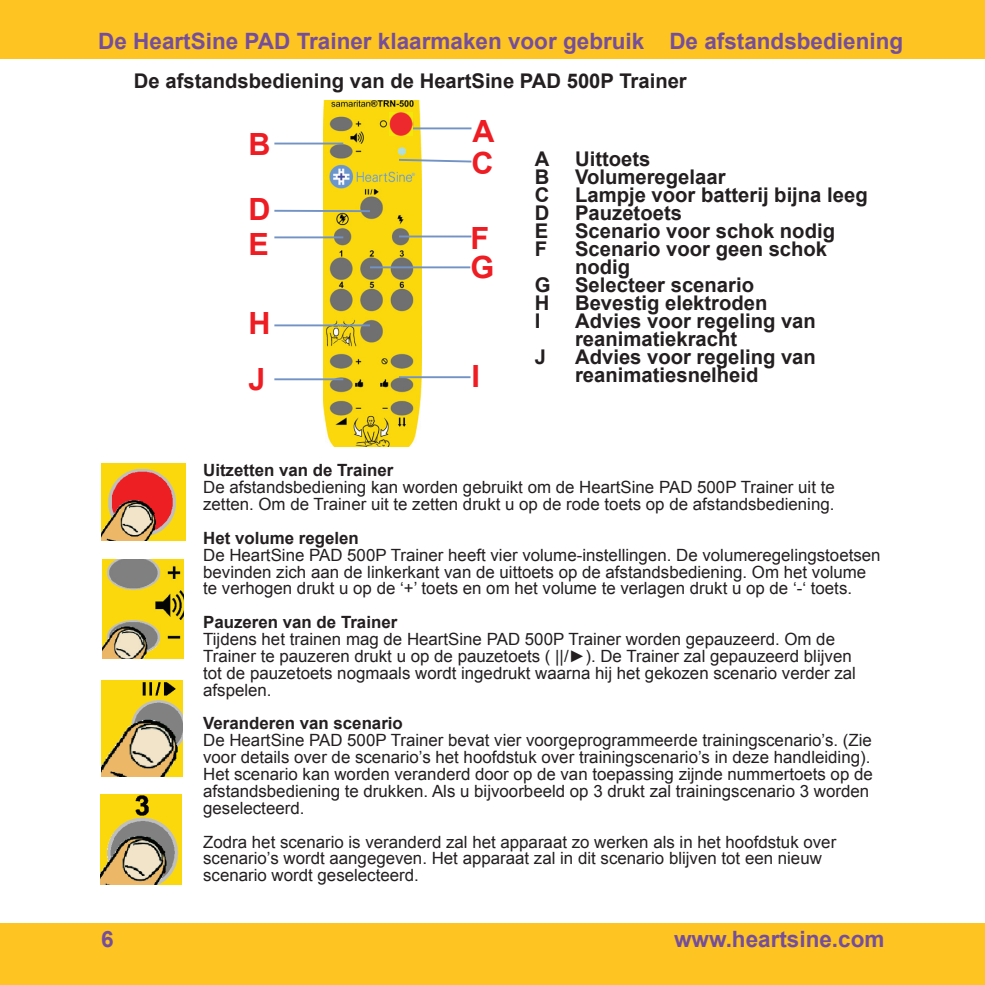
<style>
.page{position:relative;width:985px;height:985px;background:#fff}
.page>*{position:absolute;margin:0;border:0;box-sizing:border-box;transform-origin:0 0}
.t1{font:700 30.6px/65.5px "Arial";color:#ee1d23}
.t2{font:700 22.5px "Arial";color:#754e9b}
.t3{font:700 20.25px/18px "Arial";color:#231f20;text-align:justify}
.t4{font:16.88px/16.9px "Arial";color:#231f20}
.t5{font:700 16.88px "Arial";color:#231f20}
</style>
<div class="page">
<div style="left:0;top:923px;width:965px;height:62px;background:#fec422"></div>
<div style="left:965px;top:923px;width:20px;height:62px;background:#fec422"></div>
<div style="left:0;top:0;width:985px;height:59px;background:#fec422"></div>
<img style="left:323px;top:100px;width:98px;height:347px">
<img style="left:102px;top:464px;width:83px;height:76px">
<img style="left:102px;top:680px;width:81px;height:97px">
<img style="left:101px;top:795px;width:81px;height:90px">
<img style="left:102px;top:559px;width:81px;height:99px">
<hr style="left:403px;top:127px;width:68px;height:2px;background:#7393c5">
<hr style="left:370px;top:266px;width:100px;height:2px;background:#7393c5">
<hr style="left:399px;top:376px;width:72px;height:2px;background:#7393c5">
<hr style="left:274px;top:143px;width:69px;height:1px;background:#7393c5">
<hr style="left:274px;top:210px;width:96px;height:2px;background:#7393c5">
<hr style="left:274px;top:236px;width:69px;height:2px;background:#7393c5">
<svg style="left:397px;top:158px;width:75px;height:6px"></svg>
<hr style="left:399px;top:236px;width:72px;height:1px;background:#7393c5">
<hr style="left:274px;top:324px;width:96px;height:2px;background:#7393c5">
<hr style="left:274px;top:378px;width:69px;height:2px;background:#7393c5">
<img style="left:389px;top:112px;width:24px;height:23px">
<h2 class="t2" style="left:98px;top:27px;width:806px">De HeartSine PAD Trainer klaarmaken voor gebruik De afstandsbediening</h2>
<p class="t3" style="left:134px;top:73px;width:554px">De afstandsbediening van de HeartSine PAD 500P Trainer</p>
<h1 class="t1" style="left:472px;top:100px;width:24px">A</h1>
<h1 class="t1" style="left:249px;top:113px;width:24px">B<br>D</h1>
<h1 class="t1" style="left:249px;top:213px;width:22px">E</h1>
<h1 class="t1" style="left:470px;top:224px;width:25px;line-height:29.7px">F<br>G</h1>
<h1 class="t1" style="left:249px;top:297px;width:24px;line-height:55.8px">H<br>J</h1>
<h1 class="t1" style="left:471px;top:131px;width:24px">C</h1>
<h1 class="t1" style="left:471px;top:344px;width:10px">I</h1>
<p class="t3" style="left:535px;top:151px;width:16px">A B C D E F</p>
<p class="t3" style="left:535px;top:277px;width:17px">G H I</p>
<p class="t3" style="left:535px;top:349px;width:13px">J</p>
<p class="t3" style="left:575px;top:151px;width:294px;text-align:left">Uittoets<br>Volumeregelaar<br>Lampje voor batterij bijna leeg<br>Pauzetoets<br>Scenario voor schok nodig<br>Scenario voor geen schok nodig<br>Selecteer scenario<br>Bevestig elektroden<br>Advies voor regeling van reanimatiekracht<br>Advies voor regeling van reanimatiesnelheid</p>
<p class="t5" style="left:203px;top:459px;width:192px">Uitzetten van de Trainer</p>
<p class="t4" style="left:203px;top:479px;width:633px">De afstandsbediening kan worden gebruikt om de HeartSine PAD 500P Trainer uit te zetten. Om de Trainer uit te zetten drukt u op de rode toets op de afstandsbediening.</p>
<p class="t5" style="left:203px;top:527px;width:157px">Het volume regelen</p>
<p class="t4" style="left:203px;top:546px;width:679px">De HeartSine PAD 500P Trainer heeft vier volume-instellingen. De volumeregelingstoetsen bevinden zich aan de linkerkant van de uittoets op de afstandsbediening. Om het volume te verhogen drukt u op de ‘+’ toets en om het volume te verlagen drukt u op de ‘-‘ toets.</p>
<p class="t5" style="left:203px;top:611px;width:196px">Pauzeren van de Trainer</p>
<p class="t4" style="left:203px;top:631px;width:654px">Tijdens het trainen mag de HeartSine PAD 500P Trainer worden gepauzeerd. Om de Trainer te pauzeren drukt u op de pauzetoets ( ||/►). De Trainer zal gepauzeerd blijven tot de pauzetoets nogmaals wordt ingedrukt waarna hij het gekozen scenario verder zal afspelen.</p>
<p class="t5" style="left:203px;top:712px;width:201px">Veranderen van scenario</p>
<p class="t4" style="left:203px;top:732px;width:671px">De HeartSine PAD 500P Trainer bevat vier voorgeprogrammeerde trainingscenario’s. (Zie voor details over de scenario’s het hoofdstuk over trainingscenario’s in deze handleiding).<br>Het scenario kan worden veranderd door op de van toepassing zijnde nummertoets op de afstandsbediening te drukken. Als u bijvoorbeeld op 3 drukt zal trainingscenario 3 worden geselecteerd.</p>
<p class="t4" style="left:203px;top:833px;width:635px">Zodra het scenario is veranderd zal het apparaat zo werken als in het hoofdstuk over scenario’s wordt aangegeven. Het apparaat zal in dit scenario blijven tot een nieuw scenario wordt geselecteerd.</p>
<h2 class="t2" style="left:101px;top:925px;width:14px">6</h2>
<h2 class="t2" style="left:674px;top:925px;width:212px">www.heartsine.com</h2>
</div>
